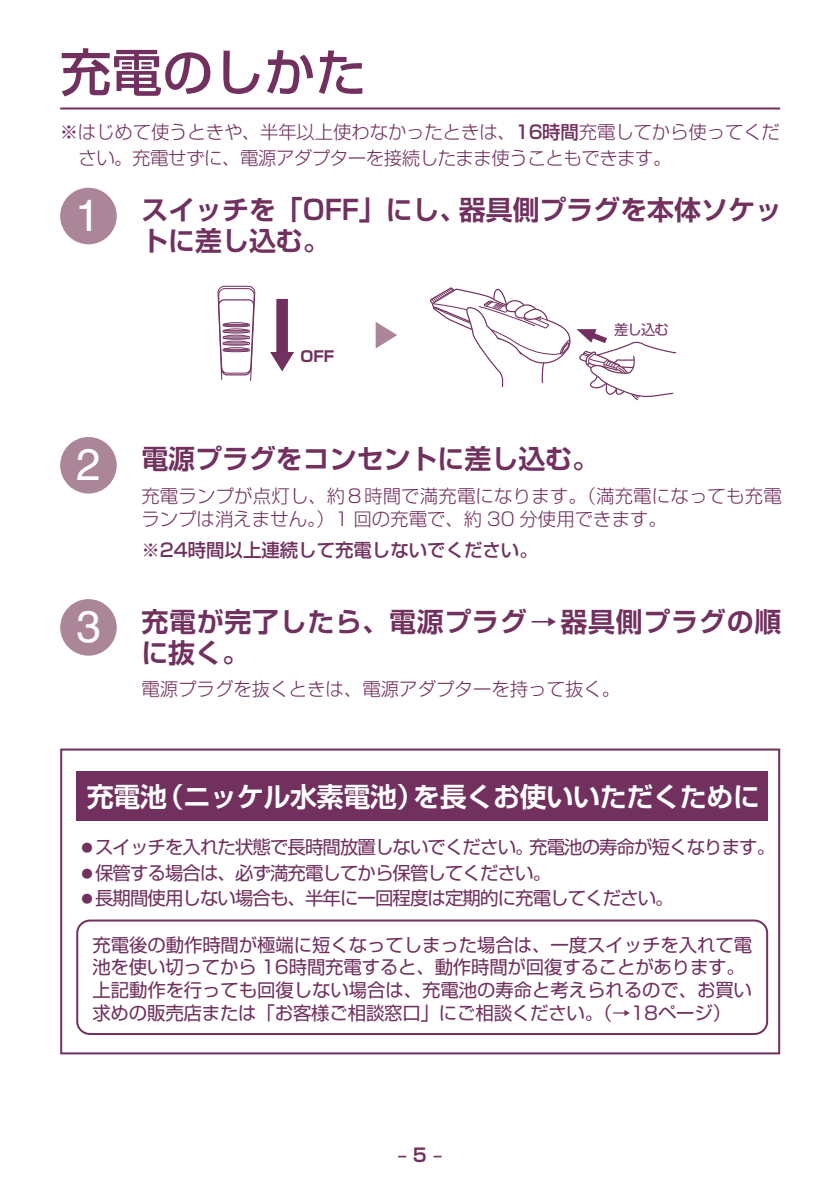
<style>
.page{position:relative;width:840px;height:1191px;background:#fff}
.page>*{position:absolute;margin:0;border:0;box-sizing:border-box;transform-origin:0 0}
.t1{font:51px "Shin Go Pr 5 Medium 90 msp RKSJ H";color:#71305e}
.t2{font:44.4px "Helvetica";color:#fff}
.t3{font:27px/31.2px "Shin Go Pr 5 De Bold 90 msp RKSJ H";color:#71305e}
.t4{font:27px/31px "Shin Go Pr 5 De Bold 90 msp RKSJ H";letter-spacing:.03em;color:#71305e}
.t5{font:27px "Shin Go Pr 5 De Bold 90 msp RKSJ H";letter-spacing:-.01em;color:#fff}
.t6{font:18.4px/22.6px "Shin Go Pr 5 Light 90 msp RKSJ H";color:#71305e}
.t7{font:18.4px/22.6px "Shin Go Pr 5 Regular 90 msp RKSJ H";letter-spacing:-.01em;color:#71305e}
.t8{font:18.4px "Shin Go Pr 5 Regular 90 msp RKSJ H";letter-spacing:-.05em;color:#71305e}
.t9{font:18.4px "Shin Go Pr 5 Medium 90 msp RKSJ H";color:#71305e}
.t10{font:18.4px "Shin Go Pr 5 De Bold 90 msp RKSJ H";color:#71305e}
.t11{font:14.8px "Shin Go Pro Bold 90 msp RKSJ H";color:#71305e}
.t12{font:14.2px "Shin Go Pr 5 Regular 90 msp RKSJ H";color:#71305e}
.s1{font-family:"Shin Go Pr 5 Medium 90 msp RKSJ H"}
.s2{font-family:"Helvetica";font-size:44.4px;color:#fff}
.s3{font-size:11.4px}
</style>
<div class="page">
<div style="left:60px;top:437px;width:57px;height:56px;background:#ab8699;border-radius:50%"></div>
<div style="left:60px;top:599px;width:57px;height:56px;background:#ab8699;border-radius:50%"></div>
<hr style="left:60px;top:107px;width:720px;height:2px;background:#71305e">
<svg style="left:60px;top:748px;width:721px;height:307px"></svg>
<div style="left:76px;top:770px;width:692px;height:50px;background:#71305e"></div>
<svg style="left:270px;top:352px;width:24px;height:20px"></svg>
<div style="left:277px;top:300px;width:10px;height:55px;background:#71305e"></div>
<div style="left:276px;top:299px;width:12px;height:57px;border:2px solid #71305e"></div>
<svg style="left:376px;top:322px;width:21px;height:26px"></svg>
<div style="left:60px;top:188px;width:57px;height:56px;background:#ab8699;border-radius:50%"></div>
<svg style="left:218px;top:286px;width:37px;height:95px"></svg>
<svg style="left:430px;top:287px;width:141px;height:101px"></svg>
<svg style="left:577px;top:329px;width:100px;height:72px"></svg>
<h1 class="t1" style="left:60px;top:53px;width:308px">充電のしかた</h1>
<p class="t6" style="left:78px;top:122px;width:703px;line-height:25.6px;text-indent:-18px">※はじめて使うときや、半年以上使わなかったときは、<span class="s1">16時間</span>充電してから使ってください。充電せずに、電源アダプターを接続したまま使うこともできます。</p>
<h2 class="t2" style="left:75px;top:189px;width:26px">1</h2>
<h2 class="t2" style="left:76px;top:438px;width:26px">2</h2>
<h3 class="t3" style="left:141px;top:198px;width:642px">スイッチを「OFF」にし、器具側プラグを本体ソケットに差し込む。</h3>
<p class="t11" style="left:301px;top:351px;width:35px">OFF</p>
<p class="t12" style="left:614px;top:324px;width:56px">差し込む</p>
<h3 class="t3" style="left:141px;top:447px;width:459px">電源プラグをコンセントに差し込む。</h3>
<p class="t6" style="left:141px;top:487px;width:642px">充電ランプが点灯し、約８時間で満充電になります。（満充電になっても充電ランプは消えません。）1 回の充電で、約 30 分使用できます。</p>
<p class="t9" style="left:141px;top:543px;width:398px">※24時間以上連続して充電しないでください。</p>
<h3 class="t4" style="left:141px;top:609px;width:642px;text-indent:-65px"><span class="s2">3</span> 充電が完了したら、電源プラグ→器具側プラグの順に抜く。</h3>
<p class="t6" style="left:141px;top:680px;width:481px">電源プラグを抜くときは、電源アダプターを持って抜く。</p>
<h3 class="t5" style="left:87px;top:786px;width:675px">充電池（ニッケル水素電池）を長くお使いいただくために</h3>
<p class="t8" style="left:81px;top:840px;width:695px"><span class="s3">●</span> スイッチを入れた状態で長時間放置しないでください。充電池の寿命が短くなります。</p>
<p class="t8" style="left:81px;top:865px;width:471px"><span class="s3">●</span> 保管する場合は、必ず満充電してから保管してください。</p>
<p class="t8" style="left:81px;top:891px;width:594px"><span class="s3">●</span> 長期間使用しない場合も、半年に一回程度は定期的に充電してください。</p>
<p class="t7" style="left:92px;top:935px;width:661px">充電後の動作時間が極端に短くなってしまった場合は、一度スイッチを入れて電池を使い切ってから 16時間充電すると、動作時間が回復することがあります。上記動作を行っても回復しない場合は、充電池の寿命と考えられるので、お買い求めの販売店または「お客様ご相談窓口」にご相談ください。（→18ページ）</p>
<p class="t10" style="left:398px;top:1148px;width:46px">‒ 5 ‒</p>
</div>
